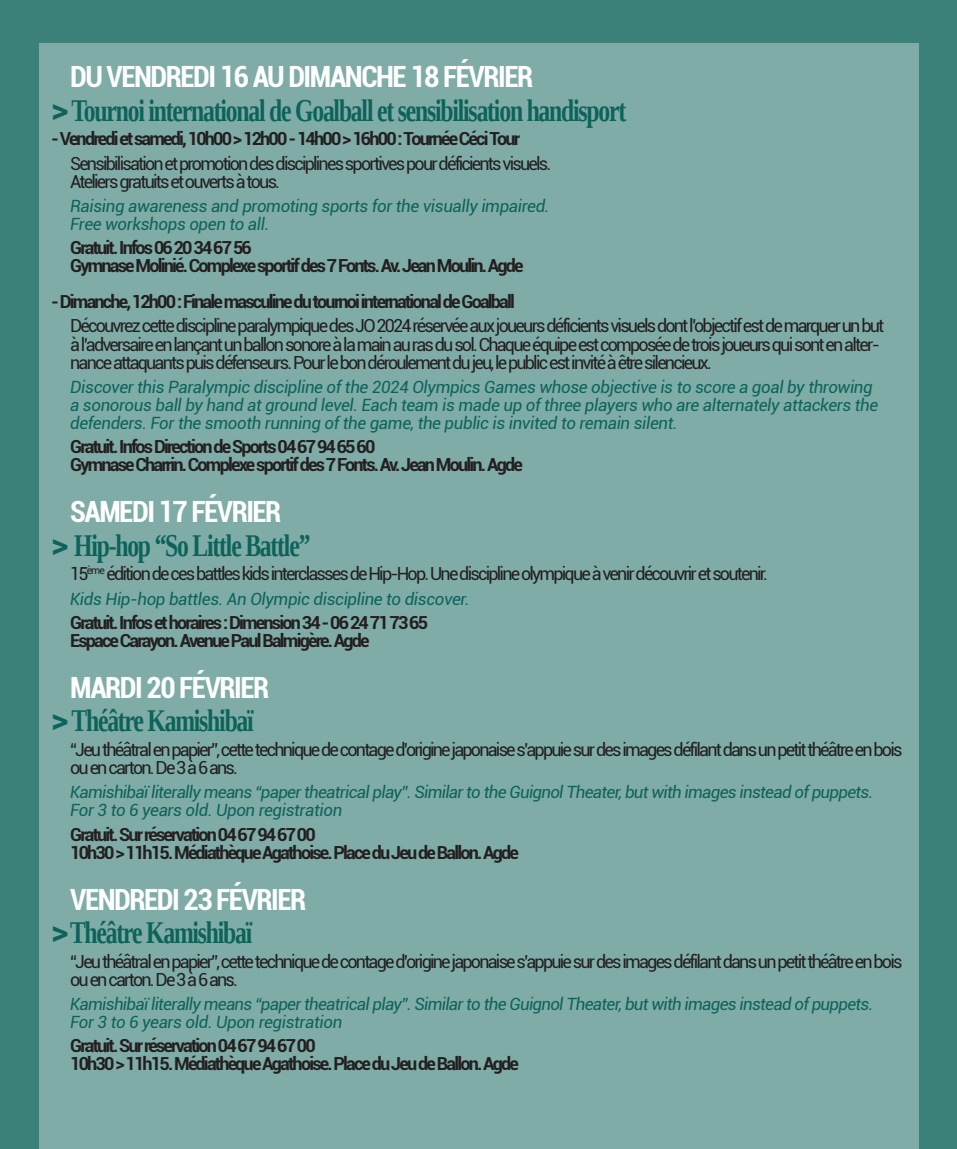
<style>
.page{position:relative;width:957px;height:1149px;background:#fff}
.page>*{position:absolute;margin:0;border:0;box-sizing:border-box;transform-origin:0 0}
.TEXTE_COURANT{font:700 31.5px "Liberation Serif";letter-spacing:-.05em;color:#0d635a;scale:.75 1}
.TEXTE_COURANT-2{font:700 condensed 29.25px "Roboto";letter-spacing:-.05em;color:#fff}
.TEXTE_COURANT-3{font:18px/18px "Roboto";letter-spacing:-.1em;color:#231f20}
.TEXTE_COURANT-4{font:700 18px/18px "Roboto";letter-spacing:-.1em;color:#231f20}
.TEXTE_COURANT-5{font:italic 16.88px/18px "Roboto";letter-spacing:-.02em;color:#0d635a}
.TEXTE_COURANT-6{font:italic 16.88px/18px "Roboto";letter-spacing:-.04em;color:#0d635a}
.s1{font-family:"Roboto";font-size:33.75px}
</style>
<div class="page">
<div style="left:0;top:0;width:957px;height:1148px;background:#3b8079"></div>
<div style="left:39px;top:43px;width:879px;height:1105px;background:#7faca7"></div>
<p class="TEXTE_COURANT-2" style="left:70px;top:56px;width:464px">DU VENDREDI 16 AU DIMANCHE 18 FÉVRIER</p>
<p class="TEXTE_COURANT" style="left:51px;top:89px;width:768px"><span class="s1">&gt;</span> Tournoi international de Goalball et sensibilisation handisport</p>
<p class="TEXTE_COURANT-4" style="left:51px;top:129px;width:471px">- Vendrediet samedi,10h00 &gt; 12h00 - 14h00 &gt; 16h00 :Tournée CéciTour</p>
<p class="TEXTE_COURANT-3" style="left:70px;top:153px;width:482px">Sensibilisation et promotion des disciplines sportives pour déficients visuels.<br>Ateliers gratuits et ouverts à tous.</p>
<p class="TEXTE_COURANT-5" style="left:70px;top:196px;width:481px">Raising awareness and promoting sports for the visually impaired.<br>Free workshops open to all.</p>
<p class="TEXTE_COURANT-4" style="left:70px;top:238px;width:455px">Gratuit. Infos 06 20 34 67 56<br>Gymnase Molinié. Complexe sportif des 7 Fonts. Av. Jean Moulin. Agde</p>
<p class="TEXTE_COURANT-4" style="left:51px;top:292px;width:465px">- Dimanche,12h00 :Finale masculine du tournoiinternationalde Goalball</p>
<p class="TEXTE_COURANT-3" style="left:70px;top:316px;width:815px">Découvrez cette discipline paralympique des JO 2024 réservée aux joueurs déficients visuels dont l’objectif est de marquer un but à l’adversaire en lançant un ballon sonore à la main au ras du sol.Chaque équipe est composée de trois joueurs quisont en alter&shy;nance attaquants puis défenseurs.Pour le bon déroulement du jeu,le public est invité à être silencieux.</p>
<p class="TEXTE_COURANT-5" style="left:70px;top:377px;width:809px">Discover this Paralympic discipline of the 2024 Olympics Games whose objective is to score a goal by throwing a sonorous ball by hand at ground level. Each team is made up of three players who are alternately attackers the defenders. For the smooth running of the game, the public is invited to remain silent.</p>
<p class="TEXTE_COURANT-4" style="left:70px;top:437px;width:454px">Gratuit. Infos Direction de Sports 04 67 94 65 60<br>Gymnase Charrin. Complexe sportif des 7 Fonts. Av. Jean Moulin. Agde</p>
<p class="TEXTE_COURANT-2" style="left:70px;top:491px;width:213px">SAMEDI 17 FÉVRIER</p>
<p class="TEXTE_COURANT" style="left:51px;top:524px;width:347px"><span class="s1">&gt;</span> Hip-hop “So Little Battle”</p>
<p class="TEXTE_COURANT-3" style="left:70px;top:564px;width:699px">15<sup>ème</sup> édition de ces battles kids interclasses de Hip-Hop.Une discipline olympique à venir découvrir et soutenir.</p>
<p class="TEXTE_COURANT-5" style="left:70px;top:588px;width:401px">Kids Hip-hop battles. An Olympic discipline to discover.</p>
<p class="TEXTE_COURANT-4" style="left:70px;top:612px;width:359px">Gratuit. Infos et horaires :Dimension 34 - 06 24 71 73 65<br>Espace Carayon. Avenue PaulBalmigère. Agde</p>
<p class="TEXTE_COURANT-2" style="left:70px;top:667px;width:201px">MARDI 20 FÉVRIER</p>
<p class="TEXTE_COURANT" style="left:51px;top:699px;width:272px"><span class="s1">&gt;</span> Théâtre Kamishibaï</p>
<p class="TEXTE_COURANT-3" style="left:70px;top:739px;width:834px">“Jeu théâtralen papier”,cette technique de contage d’origine japonaise s’appuie sur des images défilant dans un petit théâtre en bois ou en carton.De 3 à 6 ans.</p>
<p class="TEXTE_COURANT-6" style="left:70px;top:782px;width:804px">Kamishibaï literally means “paper theatrical play”. Similar to the Guignol Theater, but with images instead of puppets.<br>For 3 to 6 years old. Upon registration</p>
<p class="TEXTE_COURANT-4" style="left:70px;top:824px;width:450px">Gratuit. Sur réservation 04 67 94 67 00<br>10h30 &gt; 11h15. Médiathèque Agathoise. Place du Jeu de Ballon. Agde</p>
<p class="TEXTE_COURANT-2" style="left:70px;top:878px;width:238px">VENDREDI 23 FÉVRIER</p>
<p class="TEXTE_COURANT" style="left:51px;top:911px;width:270px"><span class="s1">&gt;</span>Théâtre Kamishibaï</p>
<p class="TEXTE_COURANT-3" style="left:70px;top:951px;width:834px">“Jeu théâtralen papier”,cette technique de contage d’origine japonaise s’appuie sur des images défilant dans un petit théâtre en bois ou en carton.De 3 à 6 ans.</p>
<p class="TEXTE_COURANT-6" style="left:70px;top:994px;width:804px">Kamishibaï literally means “paper theatrical play”. Similar to the Guignol Theater, but with images instead of puppets.<br>For 3 to 6 years old. Upon registration</p>
<p class="TEXTE_COURANT-4" style="left:70px;top:1035px;width:450px">Gratuit. Sur réservation 04 67 94 67 00<br>10h30 &gt; 11h15. Médiathèque Agathoise. Place du Jeu de Ballon. Agde</p>
</div>
